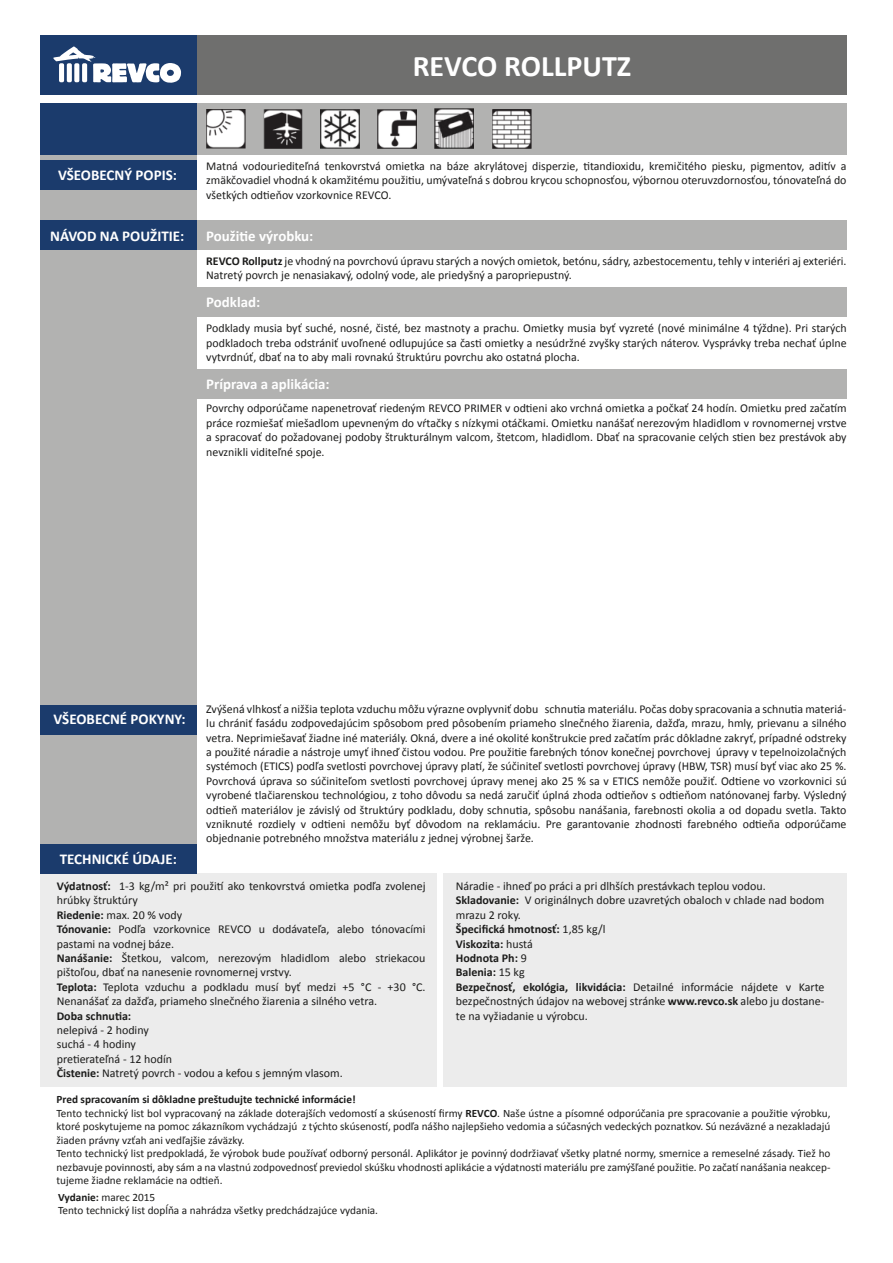
<style>
.page{position:relative;width:893px;height:1263px;background:#fff}
.page>*{position:absolute;margin:0;border:0;box-sizing:border-box;transform-origin:0 0}
.t1{font:700 30px "Calibri";color:#fff}
.t2{font:700 15px "Calibri";color:#fff}
.t3{font:12px/14.4px "Calibri";color:#1c1c1b}
.t4{font:700 12px "Calibri";color:#1c1c1b}
.t5{font:11.25px/13.5px "Calibri";color:#1c1c1b}
.s1{font-weight:700}
</style>
<div class="page">
<div style="left:40px;top:35px;width:157px;height:60px;background:#1b3b6c"></div>
<svg style="left:53px;top:46px;width:128px;height:37px"></svg>
<div style="left:197px;top:103px;width:650px;height:51px;background:#b2b2b1"></div>
<div style="left:197px;top:369px;width:650px;height:30px;background:#b2b2b1"></div>
<div style="left:197px;top:287px;width:650px;height:30px;background:#b2b2b1"></div>
<div style="left:197px;top:220px;width:650px;height:30px;background:#b2b2b1"></div>
<div style="left:40px;top:166px;width:157px;height:678px;background:#b2b2b1"></div>
<div style="left:40px;top:103px;width:157px;height:113px;background:#b2b2b1"></div>
<div style="left:40px;top:873px;width:807px;height:213px;background:#ececec"></div>
<div style="left:197px;top:35px;width:650px;height:60px;background:#6f6f6e"></div>
<div style="left:40px;top:160px;width:157px;height:30px;background:#1b3b6c"></div>
<div style="left:40px;top:705px;width:157px;height:29px;background:#1b3b6c"></div>
<div style="left:40px;top:844px;width:157px;height:30px;background:#1b3b6c"></div>
<div style="left:40px;top:220px;width:157px;height:30px;background:#1b3b6c"></div>
<div style="left:40px;top:103px;width:157px;height:51px;background:#1b3b6c"></div>
<div style="left:437px;top:868px;width:5px;height:218px;background:#fff"></div>
<img style="left:206px;top:109px;width:39px;height:39px">
<img style="left:263px;top:109px;width:39px;height:39px">
<img style="left:321px;top:109px;width:38px;height:39px">
<img style="left:377px;top:109px;width:39px;height:39px">
<img style="left:434px;top:109px;width:40px;height:39px">
<img style="left:492px;top:109px;width:39px;height:39px">
<h1 class="t1" style="left:413px;top:47px;width:220px">REVCO ROLLPUTZ</h1>
<p class="t2" style="left:58px;top:166px;width:120px">VŠEOBECNÝ POPIS:</p>
<p class="t2" style="left:50px;top:227px;width:136px">NÁVOD NA POUŽITIE:</p>
<p class="t3" style="left:206px;top:159px;width:642px;text-align:justify">Matná vodouriediteľná tenkovrstvá omietka na báze akrylátovej disperzie, titandioxidu, kremičitého piesku, pigmentov, aditív a zmäkčovadiel vhodná k okamžitému použitiu, umývateľná s dobrou krycou schopnosťou, výbornou oteruvzdornosťou, tónovateľná do všetkých odtieňov vzorkovnice REVCO.</p>
<p class="t2" style="left:206px;top:227px;width:109px">Použitie výrobku:</p>
<p class="t3" style="left:206px;top:253px;width:642px"><span class="s1">REVCO Rollputz</span> je vhodný na povrchovú úpravu starých a nových omietok, betónu, sádry, azbestocementu, tehly v interiéri aj exteriéri.<br>Natretý povrch je nenasiakavý, odolný vode, ale priedyšný a paropriepustný.</p>
<p class="t2" style="left:206px;top:292px;width:55px">Podklad:</p>
<p class="t3" style="left:206px;top:321px;width:642px;text-align:justify">Podklady musia byť suché, nosné, čisté, bez mastnoty a prachu. Omietky musia byť vyzreté (nové minimálne 4 týždne). Pri starých podkladoch treba odstrániť uvoľnené odlupujúce sa časti omietky a nesúdržné zvyšky starých náterov. Vysprávky treba nechať úplne vytvrdnúť, dbať na to aby mali rovnakú štruktúru povrchu ako ostatná plocha.</p>
<p class="t2" style="left:206px;top:374px;width:125px">Príprava a aplikácia:</p>
<p class="t3" style="left:206px;top:401px;width:642px;text-align:justify">Povrchy odporúčame napenetrovať riedeným REVCO PRIMER v odtieni ako vrchná omietka a počkať 24 hodín. Omietku pred začatím práce rozmiešať miešadlom upevneným do vŕtačky s nízkymi otáčkami. Omietku nanášať nerezovým hladidlom v rovnomernej vrstve a spracovať do požadovanej podoby štrukturálnym valcom, štetcom, hladidlom. Dbať na spracovanie celých stien bez prestávok aby nevznikli viditeľné spoje.</p>
<p class="t2" style="left:54px;top:709px;width:133px">VŠEOBECNÉ POKYNY:</p>
<p class="t2" style="left:60px;top:849px;width:119px">TECHNICKÉ ÚDAJE:</p>
<p class="t3" style="left:206px;top:702px;width:642px;text-align:justify">Zvýšená vlhkosť a nižšia teplota vzduchu môžu výrazne ovplyvniť dobu schnutia materiálu. Počas doby spracovania a schnutia materiá&shy;lu chrániť fasádu zodpovedajúcim spôsobom pred pôsobením priameho slnečného žiarenia, dažďa, mrazu, hmly, prievanu a silného vetra. Neprimiešavať žiadne iné materiály. Okná, dvere a iné okolité konštrukcie pred začatím prác dôkladne zakryť, prípadné odstreky a použité náradie a nástroje umyť ihneď čistou vodou. Pre použitie farebných tónov konečnej povrchovej úpravy v tepelnoizolačných systémoch (ETICS) podľa svetlosti povrchovej úpravy platí, že súčiniteľ svetlosti povrchovej úpravy (HBW, TSR) musí byť viac ako 25 %.<br>Povrchová úprava so súčiniteľom svetlosti povrchovej úpravy menej ako 25 % sa v ETICS nemôže použiť. Odtiene vo vzorkovnici sú vyrobené tlačiarenskou technológiou, z toho dôvodu sa nedá zaručiť úplná zhoda odtieňov s odtieňom natónovanej farby. Výsledný odtieň materiálov je závislý od štruktúry podkladu, doby schnutia, spôsobu nanášania, farebnosti okolia a od dopadu svetla. Takto vzniknuté rozdiely v odtieni nemôžu byť dôvodom na reklamáciu. Pre garantovanie zhodnosti farebného odtieňa odporúčame objednanie potrebného množstva materiálu z jednej výrobnej šarže.</p>
<p class="t3" style="left:57px;top:879px;width:370px"><span class="s1">Výdatnosť:</span> 1-3 kg/m² pri použití ako tenkovrstvá omietka podľa zvolenej hrúbky štruktúry<br><span class="s1">Riedenie:</span> max. 20 % vody<br><span class="s1">Tónovanie:</span> Podľa vzorkovnice REVCO u dodávateľa, alebo tónovacími pastami na vodnej báze.<br><span class="s1">Nanášanie:</span> Štetkou, valcom, nerezovým hladidlom alebo striekacou pištoľou, dbať na nanesenie rovnomernej vrstvy.<br><span class="s1">Teplota:</span> Teplota vzduchu a podkladu musí byť medzi +5 °C - +30 °C.<br>Nenanášať za dažďa, priameho slnečného žiarenia a silného vetra.</p>
<p class="t4" style="left:57px;top:1008px;width:76px">Doba schnutia:</p>
<p class="t3" style="left:57px;top:1023px;width:288px">nelepivá - 2 hodiny<br>suchá - 4 hodiny<br>pretierateľná - 12 hodín<br><span class="s1">Čistenie:</span> Natretý povrch - vodou a kefou s jemným vlasom.</p>
<p class="t3" style="left:456px;top:879px;width:370px">Náradie - ihneď po práci a pri dlhších prestávkach teplou vodou.<br><span class="s1">Skladovanie:</span> V originálnych dobre uzavretých obaloch v chlade nad bodom mrazu 2 roky.<br><span class="s1">Špecifická hmotnosť:</span> 1,85 kg/l<br><span class="s1">Viskozita:</span> hustá<br><span class="s1">Hodnota Ph:</span> 9<br><span class="s1">Balenia:</span> 15 kg<br><span class="s1">Bezpečnosť, ekológia, likvidácia:</span> Detailné informácie nájdete v Karte bezpečnostných údajov na webovej stránke <span class="s1">www.revco.sk</span> alebo ju dostane&shy;te na vyžiadanie u výrobcu.</p>
<p class="t5" style="left:57px;top:1093px;width:775px"><span class="s1">Pred spracovaním si dôkladne preštudujte technické informácie!<br></span>Tento technický list bol vypracovaný na základe doterajších vedomostí a skúseností firmy <span class="s1">REVCO</span>. Naše ústne a písomné odporúčania pre spracovanie a použitie výrobku, ktoré poskytujeme na pomoc zákazníkom vychádzajú z týchto skúseností, podľa nášho najlepšieho vedomia a súčasných vedeckých poznatkov. Sú nezáväzné a nezakladajú žiaden právny vzťah ani vedľajšie záväzky.<br>Tento technický list predpokladá, že výrobok bude používať odborný personál. Aplikátor je povinný dodržiavať všetky platné normy, smernice a remeselné zásady. Tiež ho nezbavuje povinnosti, aby sám a na vlastnú zodpovednosť previedol skúšku vhodnosti aplikácie a výdatnosti materiálu pre zamýšľané použitie. Po začatí nanášania neakcep&shy;tujeme žiadne reklamácie na odtieň.</p>
<p class="t5" style="left:58px;top:1190px;width:322px"><span class="s1">Vydanie:</span> marec 2015<br>Tento technický list dopĺňa a nahrádza všetky predchádzajúce vydania.</p>
</div>
